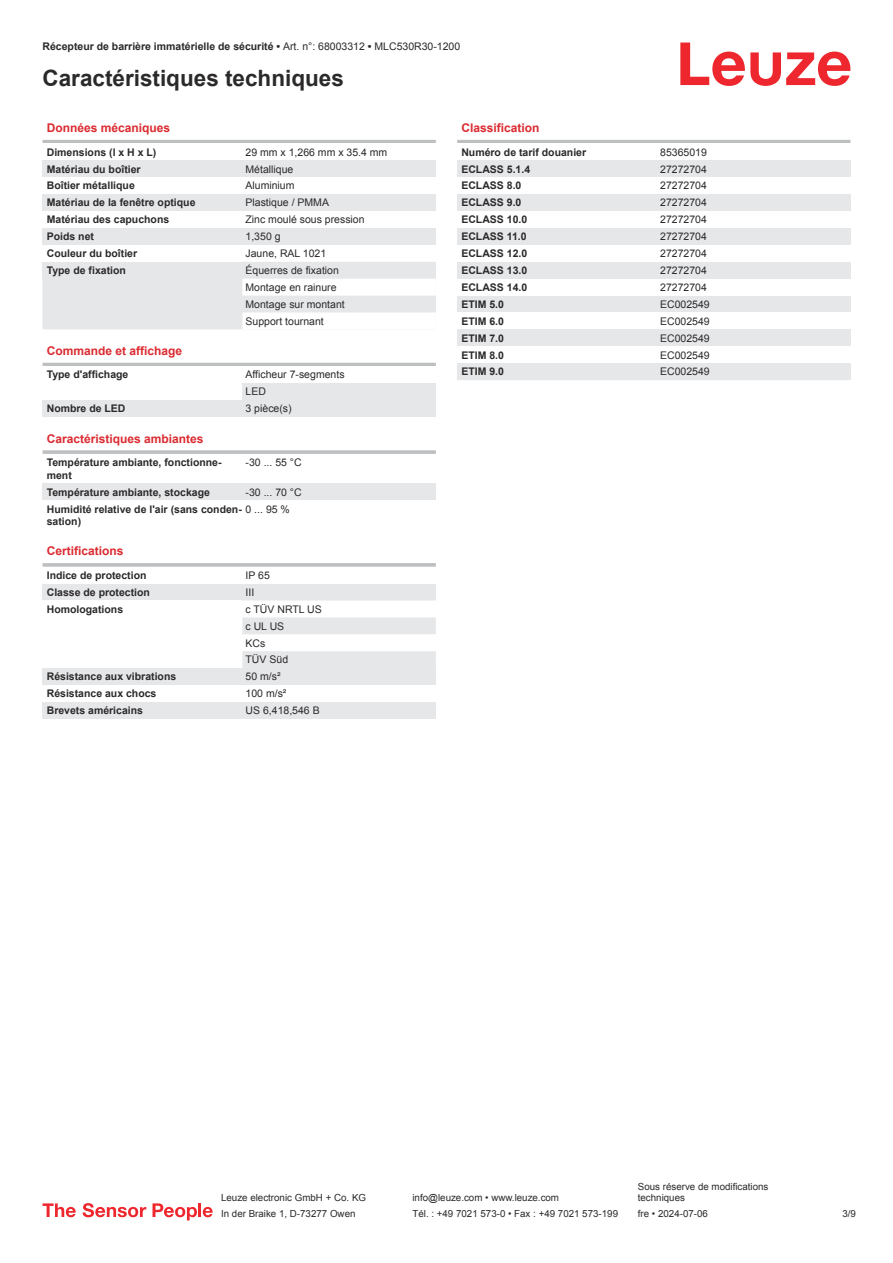
<style>
.page{position:relative;width:893px;height:1263px;background:#fff}
.page>*{position:absolute;margin:0;border:0;box-sizing:border-box;transform-origin:0 0}
.t1{font:700 22.5px "Arial";color:#2b292a}
.t2{font:700 12px "Arial";color:#db2a30}
.t3{font:700 10.5px/12.6px "Arial";color:#2b292a}
.t4{font:10.5px/17px "Arial";color:#2b292a}
.t5{font:9.75px/11.7px "Arial";color:#2b292a}
.s1{font-weight:400}
</style>
<div class="page">
<svg style="left:680px;top:43px;width:170px;height:43px"></svg>
<div style="left:43px;top:279px;width:199px;height:51px;background:#e6e7e9"></div>
<hr style="left:43px;top:140px;width:393px;height:3px;background:#bdbfc1">
<div style="left:43px;top:160px;width:199px;height:17px;background:#e6e7e9"></div>
<div style="left:242px;top:160px;width:194px;height:17px;background:#e6e7e9"></div>
<div style="left:43px;top:194px;width:199px;height:17px;background:#e6e7e9"></div>
<div style="left:242px;top:194px;width:194px;height:17px;background:#e6e7e9"></div>
<div style="left:43px;top:228px;width:199px;height:17px;background:#e6e7e9"></div>
<div style="left:242px;top:228px;width:194px;height:17px;background:#e6e7e9"></div>
<div style="left:43px;top:262px;width:199px;height:17px;background:#e6e7e9"></div>
<svg style="left:242px;top:262px;width:194px;height:51px"></svg>
<hr style="left:43px;top:363px;width:393px;height:3px;background:#bdbfc1">
<div style="left:242px;top:383px;width:194px;height:17px;background:#e6e7e9"></div>
<div style="left:43px;top:400px;width:199px;height:17px;background:#e6e7e9"></div>
<div style="left:242px;top:400px;width:194px;height:17px;background:#e6e7e9"></div>
<svg style="left:43px;top:450px;width:393px;height:4px;background:#c3c5c7"></svg>
<div style="left:43px;top:483px;width:199px;height:17px;background:#e6e7e9"></div>
<div style="left:242px;top:483px;width:194px;height:17px;background:#e6e7e9"></div>
<hr style="left:43px;top:563px;width:393px;height:4px;background:#c5c6c8">
<div style="left:43px;top:584px;width:199px;height:16px;background:#e6e7e9"></div>
<div style="left:242px;top:584px;width:194px;height:16px;background:#e6e7e9"></div>
<svg style="left:242px;top:600px;width:194px;height:68px"></svg>
<div style="left:43px;top:668px;width:199px;height:17px;background:#e6e7e9"></div>
<div style="left:242px;top:668px;width:194px;height:17px;background:#e6e7e9"></div>
<div style="left:43px;top:702px;width:199px;height:17px;background:#e6e7e9"></div>
<div style="left:242px;top:702px;width:194px;height:17px;background:#e6e7e9"></div>
<hr style="left:457px;top:140px;width:393px;height:3px;background:#bdbfc1">
<div style="left:457px;top:160px;width:200px;height:17px;background:#e6e7e9"></div>
<div style="left:657px;top:160px;width:193px;height:17px;background:#e6e7e9"></div>
<div style="left:457px;top:194px;width:200px;height:17px;background:#e6e7e9"></div>
<div style="left:657px;top:194px;width:193px;height:17px;background:#e6e7e9"></div>
<div style="left:457px;top:228px;width:200px;height:17px;background:#e6e7e9"></div>
<div style="left:657px;top:228px;width:193px;height:17px;background:#e6e7e9"></div>
<div style="left:457px;top:262px;width:200px;height:17px;background:#e6e7e9"></div>
<div style="left:657px;top:262px;width:193px;height:17px;background:#e6e7e9"></div>
<div style="left:457px;top:296px;width:200px;height:16px;background:#e6e7e9"></div>
<div style="left:657px;top:296px;width:193px;height:16px;background:#e6e7e9"></div>
<div style="left:457px;top:329px;width:200px;height:17px;background:#e6e7e9"></div>
<div style="left:657px;top:329px;width:193px;height:17px;background:#e6e7e9"></div>
<div style="left:457px;top:363px;width:200px;height:17px;background:#e6e7e9"></div>
<div style="left:657px;top:363px;width:193px;height:17px;background:#e6e7e9"></div>
<svg style="left:43px;top:1203px;width:33px;height:14px"></svg>
<svg style="left:83px;top:1203px;width:63px;height:14px"></svg>
<svg style="left:153px;top:1203px;width:44px;height:17px"></svg>
<hr style="left:198px;top:1203px;width:3px;height:14px;background:#ed272d">
<svg style="left:203px;top:1207px;width:10px;height:10px"></svg>
<p class="t3" style="left:43px;top:41px;width:419px">Récepteur de barrière immatérielle de sécurité • <span class="s1">Art. n°: 68003312</span> • <span class="s1">MLC530R30-1200</span></p>
<h1 class="t1" style="left:43px;top:70px;width:303px">Caractéristiques techniques</h1>
<p class="t2" style="left:47px;top:123px;width:125px">Données mécaniques</p>
<p class="t3" style="left:47px;top:147px;width:111px">Dimensions (l x H x L)</p>
<p class="t4" style="left:246px;top:144px;width:143px">29 mm x 1,266 mm x 35.4 mm</p>
<p class="t3" style="left:47px;top:164px;width:95px">Matériau du boîtier</p>
<p class="t4" style="left:246px;top:161px;width:49px">Métallique</p>
<p class="t3" style="left:47px;top:180px;width:90px">Boîtier métallique</p>
<p class="t4" style="left:246px;top:178px;width:51px">Aluminium</p>
<p class="t3" style="left:47px;top:197px;width:150px">Matériau de la fenêtre optique</p>
<p class="t4" style="left:246px;top:195px;width:85px">Plastique / PMMA</p>
<p class="t3" style="left:47px;top:214px;width:124px">Matériau des capuchons</p>
<p class="t4" style="left:246px;top:212px;width:121px">Zinc moulé sous pression</p>
<p class="t3" style="left:47px;top:231px;width:49px">Poids net</p>
<p class="t4" style="left:246px;top:229px;width:37px">1,350 g</p>
<p class="t3" style="left:47px;top:248px;width:92px">Couleur du boîtier</p>
<p class="t4" style="left:246px;top:246px;width:82px">Jaune, RAL 1021</p>
<p class="t3" style="left:47px;top:265px;width:81px">Type de fixation</p>
<p class="t4" style="left:246px;top:263px;width:101px">Équerres de fixation<br>Montage en rainure<br>Montage sur montant<br>Support tournant</p>
<p class="t2" style="left:47px;top:346px;width:137px">Commande et affichage</p>
<p class="t3" style="left:47px;top:369px;width:83px">Type d'affichage</p>
<p class="t4" style="left:246px;top:367px;width:101px">Afficheur 7-segments<br>LED</p>
<p class="t3" style="left:47px;top:403px;width:80px">Nombre de LED</p>
<p class="t4" style="left:246px;top:401px;width:48px">3 pièce(s)</p>
<p class="t2" style="left:47px;top:434px;width:158px">Caractéristiques ambiantes</p>
<p class="t3" style="left:47px;top:457px;width:176px">Température ambiante, fonctionne&shy;ment</p>
<p class="t4" style="left:246px;top:455px;width:58px">-30 ... 55 °C</p>
<p class="t3" style="left:47px;top:487px;width:165px">Température ambiante, stockage</p>
<p class="t2" style="left:461px;top:123px;width:80px">Classification</p>
<p class="t3" style="left:461px;top:147px;width:126px">Numéro de tarif douanier</p>
<p class="t4" style="left:660px;top:144px;width:48px">85365019</p>
<p class="t3" style="left:461px;top:164px;width:70px">ECLASS 5.1.4</p>
<p class="t4" style="left:660px;top:161px;width:48px">27272704</p>
<p class="t3" style="left:461px;top:180px;width:62px">ECLASS 8.0</p>
<p class="t4" style="left:660px;top:178px;width:48px">27272704</p>
<p class="t3" style="left:461px;top:197px;width:62px">ECLASS 9.0</p>
<p class="t4" style="left:660px;top:195px;width:48px">27272704</p>
<p class="t3" style="left:461px;top:214px;width:67px">ECLASS 10.0</p>
<p class="t4" style="left:660px;top:212px;width:48px">27272704</p>
<p class="t3" style="left:461px;top:231px;width:67px">ECLASS 11.0</p>
<p class="t4" style="left:660px;top:229px;width:48px">27272704</p>
<p class="t3" style="left:461px;top:248px;width:67px">ECLASS 12.0</p>
<p class="t4" style="left:660px;top:246px;width:48px">27272704</p>
<p class="t3" style="left:461px;top:265px;width:67px">ECLASS 13.0</p>
<p class="t4" style="left:660px;top:263px;width:48px">27272704</p>
<p class="t3" style="left:461px;top:282px;width:67px">ECLASS 14.0</p>
<p class="t4" style="left:660px;top:280px;width:48px">27272704</p>
<p class="t3" style="left:461px;top:299px;width:44px">ETIM 5.0</p>
<p class="t4" style="left:660px;top:297px;width:51px">EC002549</p>
<p class="t3" style="left:461px;top:316px;width:44px">ETIM 6.0</p>
<p class="t4" style="left:660px;top:313px;width:51px">EC002549</p>
<p class="t3" style="left:461px;top:333px;width:44px">ETIM 7.0</p>
<p class="t4" style="left:660px;top:330px;width:51px">EC002549</p>
<p class="t3" style="left:461px;top:349px;width:44px">ETIM 8.0</p>
<p class="t4" style="left:660px;top:347px;width:51px">EC002549</p>
<p class="t3" style="left:461px;top:366px;width:44px">ETIM 9.0</p>
<p class="t4" style="left:660px;top:364px;width:51px">EC002549</p>
<p class="t3" style="left:47px;top:484px;width:256px;line-height:17px;text-indent:199px"><span class="s1">-30 ... 70 °C<br></span>Humidité relative de l'air (sans conden- <span class="s1">0 ... 95 %</span></p>
<p class="t3" style="left:47px;top:516px;width:36px">sation)</p>
<p class="t2" style="left:47px;top:547px;width:78px">Certifications</p>
<p class="t3" style="left:47px;top:570px;width:101px">Indice de protection</p>
<p class="t4" style="left:246px;top:568px;width:26px">IP 65</p>
<p class="t3" style="left:47px;top:587px;width:105px">Classe de protection</p>
<p class="t4" style="left:246px;top:585px;width:10px">III</p>
<p class="t3" style="left:47px;top:604px;width:78px">Homologations</p>
<p class="t4" style="left:246px;top:601px;width:78px">c TÜV NRTL US c UL US<br>KCs<br>TÜV Süd</p>
<p class="t3" style="left:47px;top:671px;width:131px">Résistance aux vibrations</p>
<p class="t4" style="left:246px;top:669px;width:37px">50 m/s²</p>
<p class="t3" style="left:47px;top:688px;width:111px">Résistance aux chocs</p>
<p class="t4" style="left:246px;top:686px;width:42px">100 m/s²</p>
<p class="t3" style="left:47px;top:705px;width:98px">Brevets américains</p>
<p class="t4" style="left:246px;top:703px;width:76px">US 6,418,546 B</p>
<p class="t5" style="left:221px;top:1193px;width:146px">Leuze electronic GmbH + Co. KG</p>
<p class="t5" style="left:412px;top:1193px;width:148px">info@leuze.com • www.leuze.com</p>
<p class="t5" style="left:638px;top:1181px;width:132px">Sous réserve de modifications techniques</p>
<p class="t5" style="left:221px;top:1209px;width:136px">In der Braike 1, D-73277 Owen</p>
<p class="t5" style="left:412px;top:1209px;width:207px">Tél. : +49 7021 573-0 • Fax : +49 7021 573-199</p>
<p class="t5" style="left:638px;top:1209px;width:72px">fre • 2024-07-06</p>
<p class="t5" style="left:842px;top:1209px;width:15px">3 /9</p>
</div>
